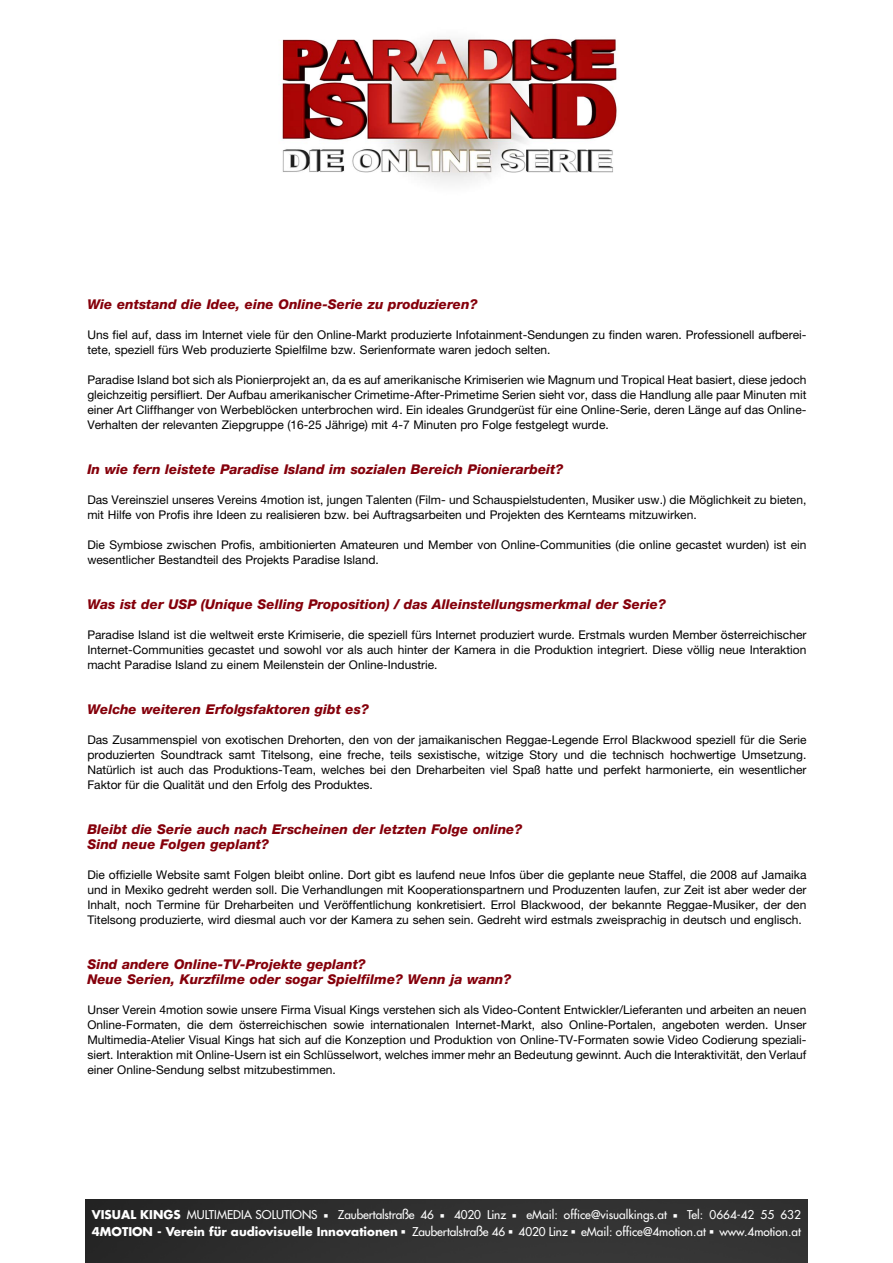
<style>
.page{position:relative;width:893px;height:1263px;background:#fff}
.page>*{position:absolute;margin:0;border:0;box-sizing:border-box;transform-origin:0 0}
.t1{font:italic 800 13.5px/15px "Helvetica Neue LT Std";color:#85000b}
.t2{font:12px/15px "Helvetica Neue LT Std";color:#000;text-align:justify}
.t3{font:11.85px/16px "Futura";color:#fff;text-align:right}
.s1{font-weight:700}
</style>
<div class="page">
<img style="left:85px;top:1199px;width:723px;height:64px">
<img style="left:282px;top:38px;width:335px;height:145px">
<svg style="left:324px;top:1214px;width:4px;height:3px"></svg>
<svg style="left:509px;top:1230px;width:4px;height:3px"></svg>
<p class="t1" style="left:87px;top:298px;width:392px">Wie entstand die Idee, eine Online-Serie zu produzieren?</p>
<p class="t2" style="left:87px;top:328px;width:720px">Uns fiel auf, dass im Internet viele für den Online-Markt produzierte Infotainment-Sendungen zu finden waren. Professionell aufberei&shy;tete, speziell fürs Web produzierte Spielfilme bzw. Serienformate waren jedoch selten.</p>
<p class="t2" style="left:87px;top:373px;width:720px">Paradise Island bot sich als Pionierprojekt an, da es auf amerikanische Krimiserien wie Magnum und Tropical Heat basiert, diese jedoch gleichzeitig persifliert. Der Aufbau amerikanischer Crimetime-After-Primetime Serien sieht vor, dass die Handlung alle paar Minuten mit einer Art Cliffhanger von Werbeblöcken unterbrochen wird. Ein ideales Grundgerüst für eine Online-Serie, deren Länge auf das Online-Verhalten der relevanten Ziepgruppe (16-25 Jährige) mit 4-7 Minuten pro Folge festgelegt wurde.</p>
<p class="t1" style="left:87px;top:463px;width:477px">In wie fern leistete Paradise Island im sozialen Bereich Pionierarbeit?</p>
<p class="t2" style="left:87px;top:493px;width:720px">Das Vereinsziel unseres Vereins 4motion ist, jungen Talenten (Film- und Schauspielstudenten, Musiker usw.) die Möglichkeit zu bieten, mit Hilfe von Profis ihre Ideen zu realisieren bzw. bei Auftragsarbeiten und Projekten des Kernteams mitzuwirken.</p>
<p class="t2" style="left:87px;top:538px;width:720px">Die Symbiose zwischen Profis, ambitionierten Amateuren und Member von Online-Communities (die online gecastet wurden) ist ein wesentlicher Bestandteil des Projekts Paradise Island.</p>
<p class="t1" style="left:87px;top:598px;width:580px">Was ist der USP (Unique Selling Proposition) / das Alleinstellungsmerkmal der Serie?</p>
<p class="t2" style="left:87px;top:628px;width:720px">Paradise Island ist die weltweit erste Krimiserie, die speziell fürs Internet produziert wurde. Erstmals wurden Member österreichischer Internet-Communities gecastet und sowohl vor als auch hinter der Kamera in die Produktion integriert. Diese völlig neue Interaktion macht Paradise Island zu einem Meilenstein der Online-Industrie.</p>
<p class="t1" style="left:87px;top:703px;width:283px">Welche weiteren Erfolgsfaktoren gibt es?</p>
<p class="t2" style="left:87px;top:733px;width:720px">Das Zusammenspiel von exotischen Drehorten, den von der jamaikanischen Reggae-Legende Errol Blackwood speziell für die Serie produzierten Soundtrack samt Titelsong, eine freche, teils sexistische, witzige Story und die technisch hochwertige Umsetzung.<br>Natürlich ist auch das Produktions-Team, welches bei den Dreharbeiten viel Spaß hatte und perfekt harmonierte, ein wesentlicher Faktor für die Qualität und den Erfolg des Produktes.</p>
<p class="t1" style="left:87px;top:823px;width:436px">Bleibt die Serie auch nach Erscheinen der letzten Folge online?<br>Sind neue Folgen geplant?</p>
<p class="t2" style="left:87px;top:868px;width:720px">Die offizielle Website samt Folgen bleibt online. Dort gibt es laufend neue Infos über die geplante neue Staffel, die 2008 auf Jamaika und in Mexiko gedreht werden soll. Die Verhandlungen mit Kooperationspartnern und Produzenten laufen, zur Zeit ist aber weder der Inhalt, noch Termine für Dreharbeiten und Veröffentlichung konkretisiert. Errol Blackwood, der bekannte Reggae-Musiker, der den Titelsong produzierte, wird diesmal auch vor der Kamera zu sehen sein. Gedreht wird estmals zweisprachig in deutsch und englisch.</p>
<p class="t1" style="left:87px;top:958px;width:425px">Sind andere Online-TV-Projekte geplant?<br>Neue Serien, Kurzfilme oder sogar Spielfilme? Wenn ja wann?</p>
<p class="t2" style="left:87px;top:1003px;width:720px">Unser Verein 4motion sowie unsere Firma Visual Kings verstehen sich als Video-Content Entwickler/Lieferanten und arbeiten an neuen Online-Formaten, die dem österreichischen sowie internationalen Internet-Markt, also Online-Portalen, angeboten werden. Unser Multimedia-Atelier Visual Kings hat sich auf die Konzeption und Produktion von Online-TV-Formaten sowie Video Codierung speziali&shy;siert. Interaktion mit Online-Usern ist ein Schlüsselwort, welches immer mehr an Bedeutung gewinnt. Auch die Interaktivität, den Verlauf einer Online-Sendung selbst mitzubestimmen.</p>
<p class="t3" style="left:92px;top:1208px;width:227px"><span class="s1">VISUAL KINGS</span> MULTIMEDIA SOLUTIONS</p>
<p class="t3" style="left:338px;top:1208px;width:98px">Zaubertalstraße 46</p>
<p class="t3" style="left:454px;top:1208px;width:53px">4020 Linz</p>
<p class="t3" style="left:526px;top:1208px;width:142px">eMail: office@visualkings.at</p>
<p class="t3" style="left:92px;top:1208px;width:711px">Tel: 0664-42 55 632<br><span class="s1">4MOTION - Verein für audiovisuelle Innovationen</span> Zaubertalstraße 46 4020 Linz eMail: office@4motion.at www.4motion.at</p>
</div>
